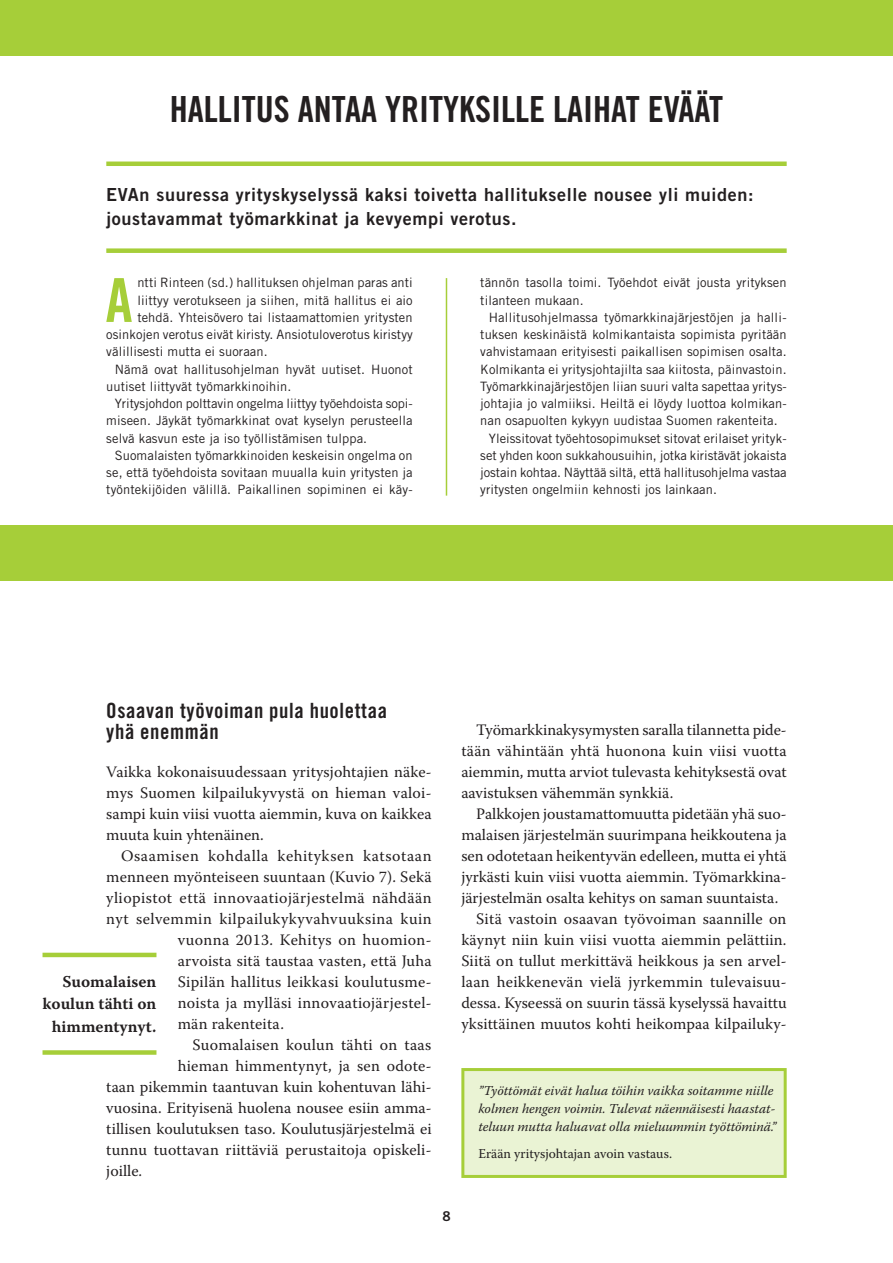
<style>
.page{position:relative;width:893px;height:1263px;background:#fff}
.page>*{position:absolute;margin:0;border:0;box-sizing:border-box;transform-origin:0 0}
.t1{font:60.75px "Trade Gothic LT Std Bd Cn 20";color:#a6ce39}
.t2{font:36px "Trade Gothic LT Std Bd Cn 20";color:#231f20}
.t3{font:21px/21px "Trade Gothic LT Std Bd Cn 20";letter-spacing:.03em;color:#231f20}
.t4{font:18px/24px "Trade Gothic LT Std Bd 2";letter-spacing:.035em;color:#231f20}
.t5{font:16.5px/22.5px "Warnock Pro Semibold Capt";color:#231f20;text-align:right}
.t6{font:15.9px/21px "Warnock Pro";letter-spacing:.01em;color:#231f20;text-align:justify}
.t7{font:15.9px "Warnock Pro";letter-spacing:.03em;color:#231f20}
.t8{font:15.9px "Warnock Pro";letter-spacing:.035em;color:#231f20}
.t9{font:italic 13.5px/18px "Warnock Pro";color:#231f20}
.t10{font:13.5px "Warnock Pro";color:#231f20}
.t11{font:13.5px "Trade Gothic LT Std Bd 2";color:#231f20}
.t12{font:12.9px/17.2px "Trade Gothic LT Std";letter-spacing:.01em;color:#231f20}
</style>
<div class="page">
<div style="left:106px;top:161px;width:681px;height:5px;background:#a6ce39"></div>
<div style="left:106px;top:248px;width:681px;height:5px;background:#a6ce39"></div>
<div style="left:0;top:0;width:893px;height:56px;background:#a6ce39"></div>
<hr style="left:446px;top:278px;width:1px;height:218px;background:#a6ce39">
<div style="left:461px;top:1068px;width:326px;height:110px;background:#eaf3d4;border:3px solid #a6ce39"></div>
<hr style="left:43px;top:953px;width:113px;height:4px;background:#a6ce39">
<div style="left:43px;top:1050px;width:113px;height:5px;background:#a6ce39"></div>
<div style="left:0;top:525px;width:893px;height:56px;background:#a6ce39"></div>
<h2 class="t2" style="left:170px;top:87px;width:555px">HALLITUS ANTAA YRITYKSILLE LAIHAT EVÄÄT</h2>
<p class="t4" style="left:106px;top:182px;width:649px">EVAn suuressa yrityskyselyssä kaksi toivetta hallitukselle nousee yli muiden: joustavammat työmarkkinat ja kevyempi verotus.</p>
<h1 class="t1" style="left:106px;top:263px;width:28px">A</h1>
<p class="t12" style="left:137px;top:274px;width:277px">ntti Rinteen (sd.) hallituksen ohjelman paras anti</p>
<p class="t12" style="left:137px;top:291px;width:277px">liittyy verotukseen ja siihen, mitä hallitus ei aio</p>
<p class="t12" style="left:137px;top:309px;width:277px">tehdä. Yhteisövero tai listaamattomien yritysten</p>
<p class="t12" style="left:106px;top:326px;width:308px">osinkojen verotus eivät kiristy. Ansiotuloverotus kiristyy</p>
<p class="t12" style="left:106px;top:343px;width:163px">välillisesti mutta ei suoraan.</p>
<p class="t12" style="left:115px;top:360px;width:299px">Nämä ovat hallitusohjelman hyvät uutiset. Huonot</p>
<p class="t12" style="left:106px;top:378px;width:187px">uutiset liittyvät työmarkkinoihin.</p>
<p class="t12" style="left:115px;top:395px;width:299px">Yritysjohdon polttavin ongelma liittyy työehdoista sopi-</p>
<p class="t12" style="left:106px;top:412px;width:308px">miseen. Jäykät työmarkkinat ovat kyselyn perusteella</p>
<p class="t12" style="left:106px;top:429px;width:262px">selvä kasvun este ja iso työllistämisen tulppa.</p>
<p class="t12" style="left:115px;top:447px;width:299px">Suomalaisten työmarkkinoiden keskeisin ongelma on</p>
<p class="t12" style="left:106px;top:464px;width:308px">se, että työehdoista sovitaan muualla kuin yritysten ja</p>
<p class="t12" style="left:106px;top:481px;width:308px">työntekijöiden välillä. Paikallinen sopiminen ei käy-</p>
<p class="t12" style="left:480px;top:274px;width:308px">tännön tasolla toimi. Työehdot eivät jousta yrityksen tilanteen mukaan.</p>
<p class="t12" style="left:489px;top:309px;width:299px">Hallitusohjelmassa työmarkkinajärjestöjen ja halli-</p>
<p class="t12" style="left:480px;top:326px;width:308px">tuksen keskinäistä kolmikantaista sopimista pyritään</p>
<p class="t12" style="left:480px;top:343px;width:308px">vahvistamaan erityisesti paikallisen sopimisen osalta.</p>
<p class="t12" style="left:480px;top:360px;width:308px">Kolmikanta ei yritysjohtajilta saa kiitosta, päinvastoin.</p>
<p class="t12" style="left:480px;top:378px;width:308px">Työmarkkinajärjestöjen liian suuri valta sapettaa yritys-</p>
<p class="t12" style="left:480px;top:395px;width:308px">johtajia jo valmiiksi. Heiltä ei löydy luottoa kolmikan-</p>
<p class="t12" style="left:480px;top:412px;width:299px">nan osapuolten kykyyn uudistaa Suomen rakenteita.</p>
<p class="t12" style="left:489px;top:429px;width:299px">Yleissitovat työehtosopimukset sitovat erilaiset yrityk-</p>
<p class="t12" style="left:480px;top:447px;width:308px">set yhden koon sukkahousuihin, jotka kiristävät jokaista</p>
<p class="t12" style="left:480px;top:464px;width:308px">jostain kohtaa. Näyttää siltä, että hallitusohjelma vastaa</p>
<p class="t12" style="left:480px;top:481px;width:238px">yritysten ongelmiin kehnosti jos lainkaan.</p>
<h3 class="t3" style="left:106px;top:700px;width:282px">Osaavan työvoiman pula huolettaa yhä enemmän</h3>
<p class="t6" style="left:106px;top:761px;width:327px">Vaikka kokonaisuudessaan yritysjohtajien näke&shy;mys Suomen kilpailukyvystä on hieman valoi&shy;sampi kuin viisi vuotta aiemmin, kuva on kaikkea muuta kuin yhtenäinen.</p>
<p class="t8" style="left:121px;top:846px;width:312px">Osaamisen kohdalla kehityksen katsotaan</p>
<p class="t6" style="left:106px;top:866px;width:327px">menneen myönteiseen suuntaan (Kuvio 7). Sekä</p>
<p class="t7" style="left:106px;top:888px;width:327px">yliopistot että innovaatiojärjestelmä nähdään</p>
<p class="t7" style="left:106px;top:909px;width:327px">nyt selvemmin kilpailukykyvahvuuksina kuin</p>
<p class="t6" style="left:178px;top:929px;width:255px">vuonna 2013. Kehitys on huomion-</p>
<p class="t6" style="left:178px;top:950px;width:255px">arvoista sitä taustaa vasten, että Juha</p>
<p class="t6" style="left:178px;top:971px;width:255px">Sipilän hallitus leikkasi koulutusme-</p>
<p class="t6" style="left:178px;top:992px;width:255px">noista ja mylläsi innovaatiojärjestel-</p>
<p class="t6" style="left:178px;top:1013px;width:108px">män rakenteita.</p>
<p class="t6" style="left:193px;top:1034px;width:240px">Suomalaisen koulun tähti on taas</p>
<p class="t6" style="left:178px;top:1055px;width:255px">hieman himmentynyt, ja sen odote-</p>
<p class="t6" style="left:106px;top:1076px;width:327px">taan pikemmin taantuvan kuin kohentuvan lähi-</p>
<p class="t6" style="left:106px;top:1097px;width:327px">vuosina. Erityisenä huolena nousee esiin amma-</p>
<p class="t6" style="left:106px;top:1118px;width:327px">tillisen koulutuksen taso. Koulutusjärjestelmä ei</p>
<p class="t6" style="left:106px;top:1139px;width:327px">tunnu tuottavan riittäviä perustaitoja opiskeli-</p>
<p class="t6" style="left:106px;top:1160px;width:37px">joille.</p>
<p class="t5" style="left:43px;top:970px;width:115px">Suomalaisen koulun tähti on himmentynyt.</p>
<p class="t6" style="left:461px;top:719px;width:327px;text-indent:15px">Työmarkkinakysymysten saralla tilannetta pide&shy;tään vähintään yhtä huonona kuin viisi vuotta aiemmin, mutta arviot tulevasta kehityksestä ovat aavistuksen vähemmän synkkiä.</p>
<p class="t6" style="left:476px;top:803px;width:312px">Palkkojen joustamattomuutta pidetään yhä suo-</p>
<p class="t6" style="left:461px;top:824px;width:327px">malaisen järjestelmän suurimpana heikkoutena ja</p>
<p class="t6" style="left:461px;top:845px;width:327px">sen odotetaan heikentyvän edelleen, mutta ei yhtä</p>
<p class="t6" style="left:461px;top:866px;width:327px">jyrkästi kuin viisi vuotta aiemmin. Työmarkkina-</p>
<p class="t6" style="left:461px;top:887px;width:319px">järjestelmän osalta kehitys on saman suuntaista.</p>
<p class="t6" style="left:476px;top:908px;width:312px">Sitä vastoin osaavan työvoiman saannille on</p>
<p class="t6" style="left:461px;top:929px;width:327px">käynyt niin kuin viisi vuotta aiemmin pelättiin.</p>
<p class="t6" style="left:461px;top:950px;width:327px">Siitä on tullut merkittävä heikkous ja sen arvel-</p>
<p class="t6" style="left:461px;top:971px;width:327px">laan heikkenevän vielä jyrkemmin tulevaisuu-</p>
<p class="t6" style="left:461px;top:992px;width:327px">dessa. Kyseessä on suurin tässä kyselyssä havaittu</p>
<p class="t6" style="left:461px;top:1013px;width:327px">yksittäinen muutos kohti heikompaa kilpailuky-</p>
<p class="t9" style="left:478px;top:1081px;width:299px">”Työttömät eivät halua töihin vaikka soitamme niille kolmen hengen voimin. Tulevat näennäisesti haastat&shy;teluun mutta haluavat olla mieluummin työttöminä.”</p>
<p class="t10" style="left:478px;top:1145px;width:195px">Erään yritysjohtajan avoin vastaus.</p>
<p class="t11" style="left:442px;top:1207px;width:10px">8</p>
</div>
